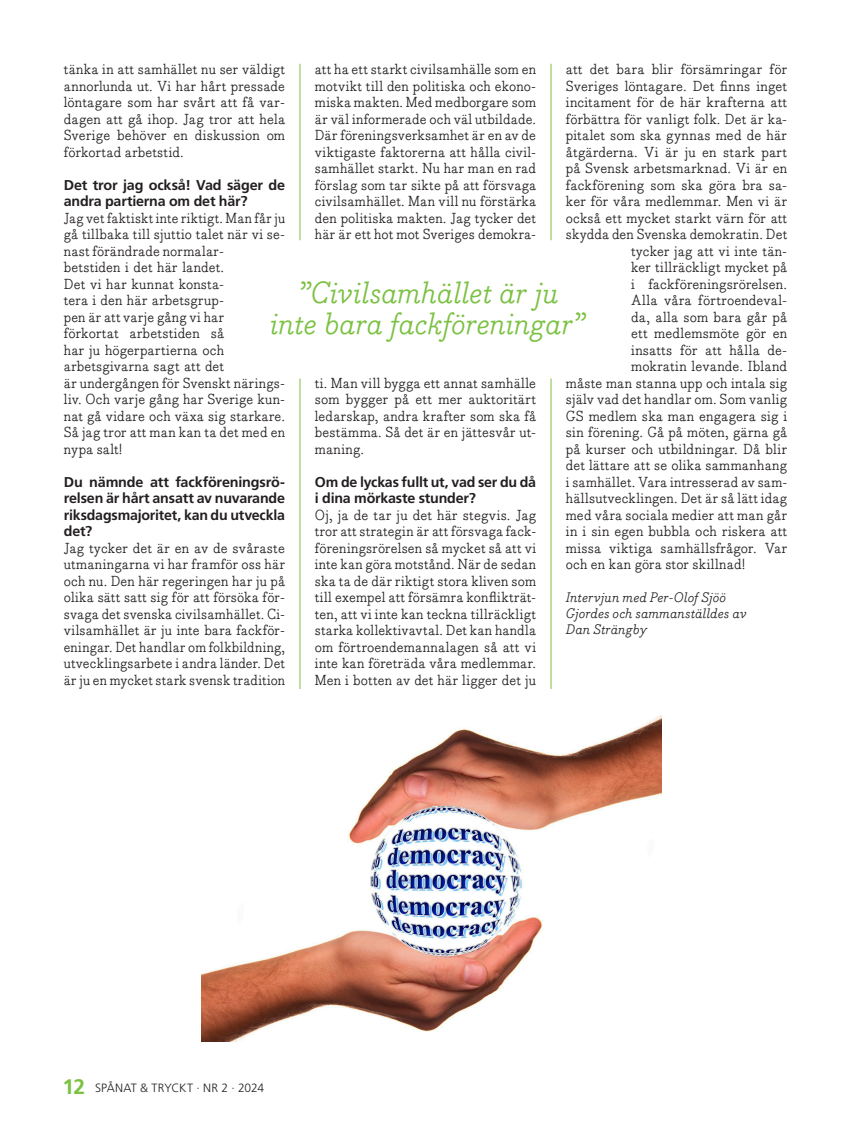
<style>
.page{position:relative;width:851px;height:1127px;background:#fff}
.page>*{position:absolute;margin:0;border:0;box-sizing:border-box;transform-origin:0 0}
.t1{font:italic 30px/31.5px "Bodoni Egyptian Pro";letter-spacing:.005em;color:#7bc142;text-align:center}
.t2{font:14.25px/16.5px "Bodoni Egyptian Pro";letter-spacing:.01em;color:#231f20;text-align:justify}
.t3{font:700 14.25px/16.5px "Frutiger LT Std";letter-spacing:-.015em;color:#231f20}
.t4{font:italic 13.5px/16.2px "Bodoni Egyptian Pro";letter-spacing:.015em;color:#231f20}
.t5{font:300 12px "Frutiger LT Std";letter-spacing:-.01em;color:#231f20}
.s1{font-weight:700;font-size:21px;color:#7bc142}
</style>
<div class="page">
<img style="left:201px;top:716px;width:460px;height:325px">
<hr style="left:299px;top:378px;width:1px;height:311px;background:#7bc142">
<hr style="left:299px;top:64px;width:1px;height:176px;background:#7bc142">
<hr style="left:550px;top:378px;width:1px;height:311px;background:#7bc142">
<hr style="left:550px;top:64px;width:1px;height:176px;background:#7bc142">
<p class="t2" style="left:64px;top:62px;width:223px">tänka in att samhället nu ser väldigt annorlunda ut. Vi har hårt pressade löntagare som har svårt att få var&shy;dagen att gå ihop. Jag tror att hela Sverige behöver en diskussion om förkortad arbetstid.</p>
<p class="t3" style="left:64px;top:177px;width:223px">Det tror jag också! Vad säger de andra partierna om det här?</p>
<p class="t2" style="left:64px;top:210px;width:223px;text-align:left">Jag vet faktiskt inte riktigt. Man får ju gå tillbaka till sjuttio talet när vi se&shy;nast förändrade normalar-<br>betstiden i det här landet.<br>Det vi har kunnat konsta-<br>tera i den här arbetsgrup-<br>pen är att varje gång vi har<br>förkortat arbetstiden så<br>har ju högerpartierna och arbetsgivarna sagt att det<br>är undergången för Svenskt närings&shy;liv. Och varje gång har Sverige kun&shy;nat gå vidare och växa sig starkare.<br>Så jag tror att man kan ta det med en nypa salt!</p>
<p class="t3" style="left:64px;top:474px;width:223px;text-align:justify">Du nämnde att fackföreningsrö&shy;relsen är hårt ansatt av nuvarande riksdagsmajoritet, kan du utveckla det?</p>
<p class="t2" style="left:64px;top:540px;width:223px">Jag tycker det är en av de svåraste utmaningarna vi har framför oss här och nu. Den här regeringen har ju på olika sätt satt sig för att försöka för&shy;svaga det svenska civilsamhället. Ci&shy;vilsamhället är ju inte bara fackför&shy;eningar. Det handlar om folkbildning, utvecklingsarbete i andra länder. Det är ju en mycket stark svensk tradition</p>
<p class="t2" style="left:315px;top:62px;width:223px">att ha ett starkt civilsamhälle som en motvikt till den politiska och ekono&shy;miska makten. Med medborgare som är väl informerade och väl utbildade.<br>Där föreningsverksamhet är en av de viktigaste faktorerna att hålla civil&shy;samhället starkt. Nu har man en rad förslag som tar sikte på att försvaga civilsamhället. Man vill nu förstärka den politiska makten. Jag tycker det här är ett hot mot Sveriges demokra-</p>
<p class="t2" style="left:566px;top:62px;width:223px">att det bara blir försämringar för</p>
<p class="t2" style="left:566px;top:78px;width:223px">Sveriges löntagare. Det finns inget</p>
<p class="t2" style="left:566px;top:95px;width:223px">incitament för de här krafterna att</p>
<p class="t2" style="left:566px;top:111px;width:223px">förbättra för vanligt folk. Det är ka-</p>
<p class="t2" style="left:566px;top:128px;width:223px">pitalet som ska gynnas med de här</p>
<p class="t2" style="left:566px;top:144px;width:223px">åtgärderna. Vi är ju en stark part</p>
<p class="t2" style="left:566px;top:161px;width:223px">på Svensk arbetsmarknad. Vi är en</p>
<p class="t2" style="left:566px;top:177px;width:223px">fackförening som ska göra bra sa-</p>
<p class="t2" style="left:566px;top:194px;width:223px">ker för våra medlemmar. Men vi är</p>
<p class="t2" style="left:566px;top:210px;width:223px">också ett mycket starkt värn för att</p>
<p class="t2" style="left:566px;top:227px;width:223px">skydda den Svenska demokratin. Det</p>
<p class="t2" style="left:631px;top:243px;width:157px">tycker jag att vi inte tän-</p>
<p class="t2" style="left:631px;top:260px;width:157px">ker tillräckligt mycket på</p>
<p class="t2" style="left:631px;top:276px;width:157px">i fackföreningsrörelsen.</p>
<p class="t2" style="left:631px;top:293px;width:157px">Alla våra förtroendeval-</p>
<p class="t2" style="left:631px;top:309px;width:157px">da, alla som bara går på</p>
<p class="t2" style="left:631px;top:326px;width:157px">ett medlemsmöte gör en</p>
<p class="t2" style="left:631px;top:342px;width:157px">insatts för att hålla de-</p>
<p class="t2" style="left:631px;top:359px;width:157px">mokratin levande. Ibland</p>
<p class="t2" style="left:566px;top:375px;width:223px">måste man stanna upp och intala sig</p>
<p class="t2" style="left:566px;top:392px;width:223px">själv vad det handlar om. Som vanlig</p>
<p class="t2" style="left:566px;top:408px;width:223px">GS medlem ska man engagera sig i</p>
<p class="t2" style="left:566px;top:425px;width:223px">sin förening. Gå på möten, gärna gå</p>
<p class="t2" style="left:566px;top:441px;width:223px">på kurser och utbildningar. Då blir</p>
<p class="t2" style="left:566px;top:458px;width:223px">det lättare att se olika sammanhang</p>
<p class="t2" style="left:566px;top:474px;width:223px">i samhället. Vara intresserad av sam-</p>
<p class="t2" style="left:566px;top:491px;width:223px">hällsutvecklingen. Det är så lätt idag</p>
<p class="t2" style="left:566px;top:507px;width:223px">med våra sociala medier att man går</p>
<p class="t2" style="left:566px;top:524px;width:223px">in i sin egen bubbla och riskera att</p>
<p class="t2" style="left:566px;top:540px;width:223px">missa viktiga samhällsfrågor. Var</p>
<p class="t2" style="left:566px;top:557px;width:181px">och en kan göra stor skillnad!</p>
<p class="t4" style="left:566px;top:590px;width:182px">Intervjun med Per-Olof Sjöö<br>Gjordes och sammanställdes av<br>Dan Strängby</p>
<h1 class="t1" style="left:270px;top:278px;width:317px">”Civilsamhället är ju<br>inte bara fackföreningar”</h1>
<p class="t2" style="left:315px;top:375px;width:223px">ti. Man vill bygga ett annat samhälle som bygger på ett mer auktoritärt ledarskap, andra krafter som ska få bestämma. Så det är en jättesvår ut&shy;maning.</p>
<p class="t3" style="left:315px;top:474px;width:223px">Om de lyckas fullt ut, vad ser du då i dina mörkaste stunder?</p>
<p class="t2" style="left:315px;top:507px;width:223px">Oj, ja de tar ju det här stegvis. Jag tror att strategin är att försvaga fack&shy;föreningsrörelsen så mycket så att vi inte kan göra motstånd. När de sedan ska ta de där riktigt stora kliven som till exempel att försämra konflikträt&shy;ten, att vi inte kan teckna tillräckligt starka kollektivavtal. Det kan handla om förtroendemannalagen så att vi inte kan företräda våra medlemmar.<br>Men i botten av det här ligger det ju</p>
<p class="t5" style="left:63px;top:1081px;width:203px"><span class="s1">12</span> SPÅNAT &amp; TRYCKT · NR 2 · 2024</p>
</div>
